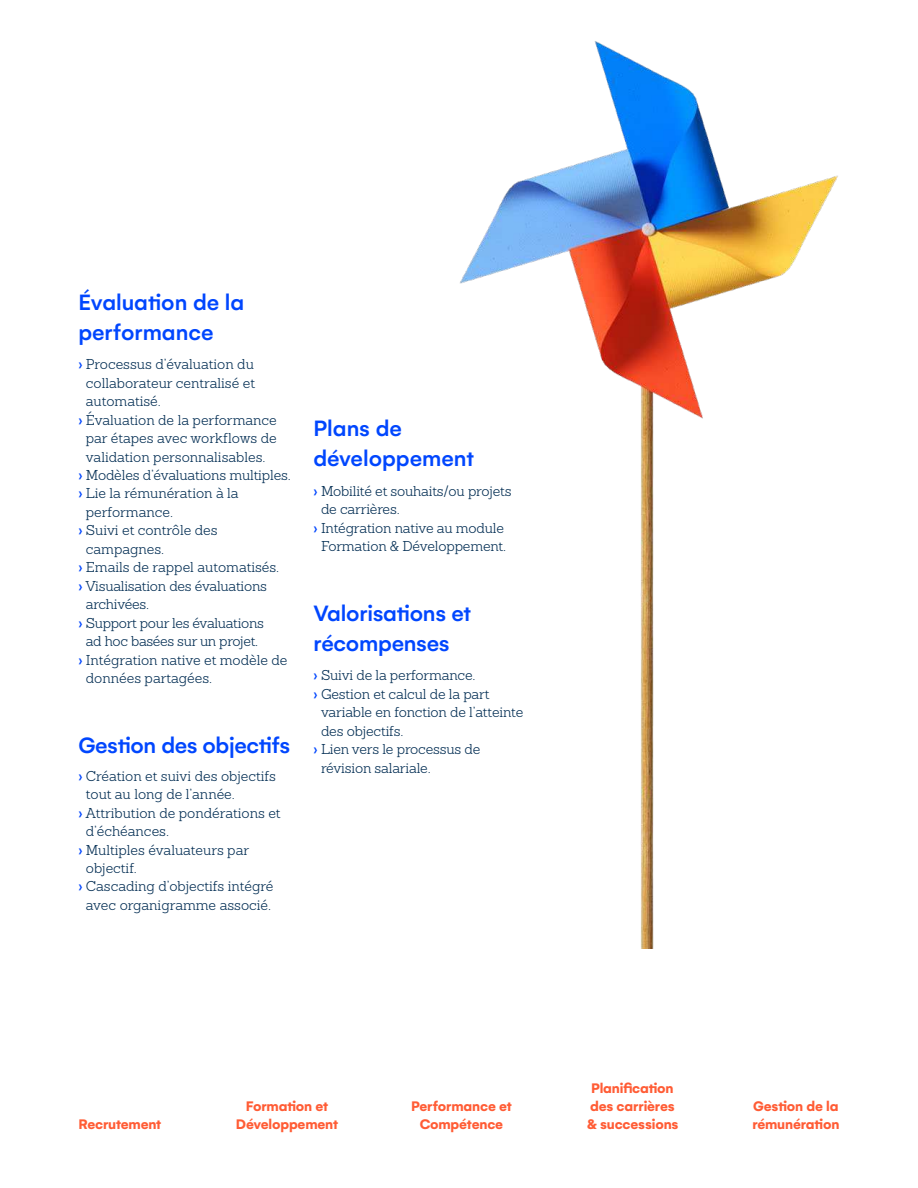
<style>
.page{position:relative;width:918px;height:1188px;background:#fff}
.page>*{position:absolute;margin:0;border:0;box-sizing:border-box;transform-origin:0 0}
.t1{font:500 24px/30px "Gelion";letter-spacing:-.01em;color:#0046fe}
.t2{font:700 15px/18px "Gelion";letter-spacing:-.01em;color:#ff5c35;text-align:center}
.t3{font:300 13.95px "Sanchez";letter-spacing:-.005em;color:#002c52}
.s1{font-family:"Gelion";font-weight:400;font-size:16.5px;color:#0046fe}
</style>
<div class="page">
<img style="left:460px;top:41px;width:378px;height:907px">
<h1 class="t1" style="left:78px;top:288px;width:168px">Évaluation de la performance</h1>
<p class="t3" style="left:78px;top:356px;width:177px"><span class="s1">›</span> Processus d’évaluation du</p>
<p class="t3" style="left:86px;top:374px;width:171px">collaborateur centralisé et</p>
<p class="t3" style="left:86px;top:393px;width:77px">automatisé.</p>
<p class="t3" style="left:78px;top:411px;width:200px"><span class="s1">›</span> Évaluation de la performance</p>
<p class="t3" style="left:86px;top:429px;width:192px">par étapes avec workflows de</p>
<p class="t3" style="left:86px;top:448px;width:181px">validation personnalisables.</p>
<p class="t3" style="left:78px;top:466px;width:214px"><span class="s1">›</span> Modèles d’évaluations multiples.</p>
<p class="t3" style="left:78px;top:485px;width:162px"><span class="s1">›</span> Lie la rémunération à la</p>
<p class="t3" style="left:86px;top:503px;width:89px">performance.</p>
<p class="t3" style="left:78px;top:522px;width:141px"><span class="s1">›</span> Suivi et contrôle des</p>
<p class="t3" style="left:86px;top:540px;width:80px">campagnes.</p>
<p class="t3" style="left:78px;top:559px;width:202px"><span class="s1">›</span> Emails de rappel automatisés.</p>
<p class="t3" style="left:78px;top:577px;width:190px"><span class="s1">›</span> Visualisation des évaluations</p>
<p class="t3" style="left:86px;top:595px;width:65px">archivées.</p>
<p class="t3" style="left:78px;top:614px;width:187px"><span class="s1">›</span> Support pour les évaluations</p>
<p class="t3" style="left:86px;top:632px;width:174px">ad hoc basées sur un projet.</p>
<p class="t3" style="left:78px;top:651px;width:211px"><span class="s1">›</span> Intégration native et modèle de</p>
<p class="t3" style="left:86px;top:669px;width:128px">données partagées.</p>
<h1 class="t1" style="left:78px;top:731px;width:213px">Gestion des objectifs</h1>
<p class="t3" style="left:78px;top:767px;width:199px"><span class="s1">›</span> Création et suivi des objectifs</p>
<p class="t3" style="left:86px;top:786px;width:151px">tout au long de l’année.</p>
<p class="t3" style="left:78px;top:804px;width:204px"><span class="s1">›</span> Attribution de pondérations et</p>
<p class="t3" style="left:86px;top:822px;width:85px">d’échéances.</p>
<p class="t3" style="left:78px;top:841px;width:172px"><span class="s1">›</span> Multiples évaluateurs par</p>
<p class="t3" style="left:86px;top:859px;width:53px">objectif.</p>
<p class="t3" style="left:78px;top:878px;width:197px"><span class="s1">›</span> Cascading d’objectifs intégré</p>
<p class="t3" style="left:86px;top:896px;width:187px">avec organigramme associé.</p>
<h1 class="t1" style="left:314px;top:414px;width:162px">Plans de développement</h1>
<p class="t3" style="left:314px;top:482px;width:200px"><span class="s1">›</span> Mobilité et souhaits/ou projets</p>
<p class="t3" style="left:321px;top:500px;width:80px">de carrières.</p>
<p class="t3" style="left:314px;top:519px;width:192px"><span class="s1">›</span> Intégration native au module</p>
<p class="t3" style="left:321px;top:537px;width:187px">Formation &amp; Développement.</p>
<h1 class="t1" style="left:314px;top:599px;width:159px">Valorisations et récompenses</h1>
<p class="t3" style="left:314px;top:667px;width:164px"><span class="s1">›</span> Suivi de la performance.</p>
<p class="t3" style="left:314px;top:685px;width:177px"><span class="s1">›</span> Gestion et calcul de la part</p>
<p class="t3" style="left:321px;top:704px;width:204px">variable en fonction de l’atteinte</p>
<p class="t3" style="left:321px;top:722px;width:84px">des objectifs.</p>
<p class="t3" style="left:314px;top:740px;width:169px"><span class="s1">›</span> Lien vers le processus de</p>
<p class="t3" style="left:321px;top:759px;width:111px">révision salariale.</p>
<p class="t2" style="left:78px;top:1116px;width:84px">Recrutement</p>
<p class="t2" style="left:236px;top:1098px;width:104px">Formation et<br>Développement</p>
<p class="t2" style="left:411px;top:1098px;width:102px">Performance et<br>Compétence</p>
<p class="t2" style="left:586px;top:1081px;width:94px">Planification des carrières &amp; successions</p>
<p class="t2" style="left:752px;top:1098px;width:89px;text-align:left">Gestion de la rémunération</p>
</div>
